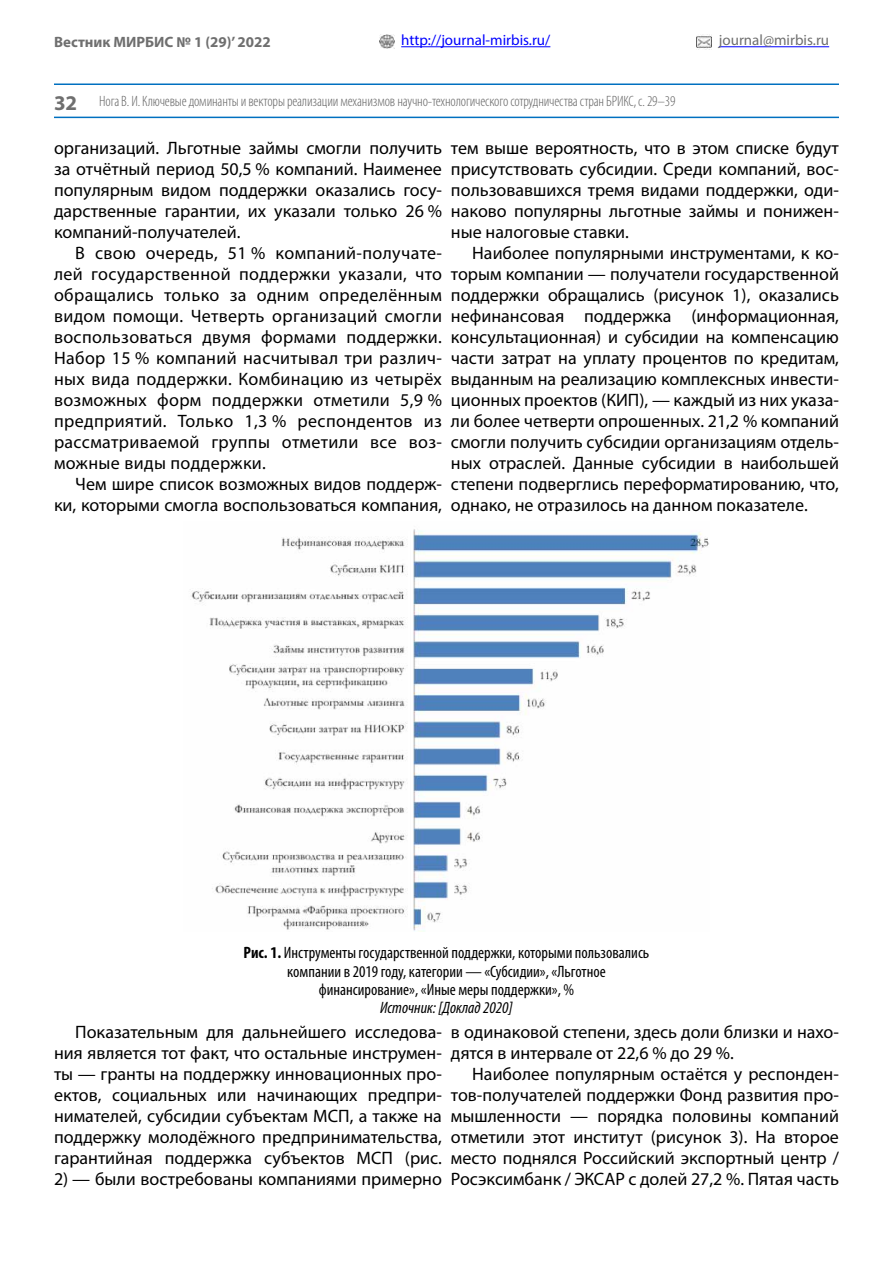
<style>
.page{position:relative;width:893px;height:1263px;background:#fff}
.page>*{position:absolute;margin:0;border:0;box-sizing:border-box;transform-origin:0 0}
.t1{font:700 21px "Myriad Pro";color:#6f6f6f}
.t2{font:18px/21px "Myriad Pro";color:#000;text-align:justify}
.t3{font:condensed 16.5px/18.1px "Myriad Pro";color:#000;text-align:center}
.t4{font:italic condensed 16.5px "Myriad Pro";color:#000}
.t5{font:300 condensed 15px "Myriad Pro";letter-spacing:-.01em;color:#636363}
.t6{font:15px "Myriad Pro";color:#00f}
.t7{font:700 15px "Myriad Pro";color:#6f6f6f}
.t8{font:15px "Myriad Pro";color:#6f6f6f}
.s1{font-weight:700}
</style>
<div class="page">
<hr style="left:719px;top:46px;width:110px;height:1px;background:#00f">
<hr style="left:54px;top:117px;width:785px;height:1px;background:#0070c0">
<img style="left:380px;top:34px;width:14px;height:15px">
<img style="left:696px;top:34px;width:16px;height:15px">
<hr style="left:401px;top:46px;width:149px;height:1px;background:#00f">
<hr style="left:54px;top:83px;width:785px;height:2px;background:#0070c0">
<img style="left:191px;top:529px;width:518px;height:403px">
<p class="t7" style="left:54px;top:32px;width:218px">Вестник МИРБИС № 1 (29)’ 2022</p>
<p class="t8" style="left:719px;top:31px;width:112px">journal@mirbis.ru</p>
<p class="t6" style="left:401px;top:31px;width:151px">http://journal-mirbis.ru/</p>
<p class="t1" style="left:54px;top:89px;width:25px">32</p>
<p class="t5" style="left:99px;top:92px;width:578px">Нога В. И. Ключевые доминанты и векторы реализации механизмов научно-технологического сотрудничества стран БРИКС, с. 29–39</p>
<p class="t2" style="left:54px;top:137px;width:389px">организаций. Льготные займы смогли получить за отчётный период 50,5 % компаний. Наименее популярным видом поддержки оказались госу&shy;дарственные гарантии, их указали только 26 % компаний-получателей.</p>
<p class="t2" style="left:54px;top:242px;width:389px;text-indent:21px">В свою очередь, 51 % компаний-получате&shy;лей государственной поддержки указали, что обращались только за одним определённым видом помощи. Четверть организаций смогли воспользоваться двумя формами поддержки.<br>Набор 15 % компаний насчитывал три различ&shy;ных вида поддержки. Комбинацию из четырёх возможных форм поддержки отметили 5,9 % предприятий. Только 1,3 % респондентов из рассматриваемой группы отметили все воз&shy;можные виды поддержки.</p>
<p class="t2" style="left:54px;top:473px;width:389px;text-align:right">Чем шире список возможных видов поддерж&shy;ки, которыми смогла воспользоваться компания,</p>
<p class="t2" style="left:451px;top:137px;width:389px">тем выше вероятность, что в этом списке будут присутствовать субсидии. Среди компаний, вос&shy;пользовавшихся тремя видами поддержки, оди&shy;наково популярны льготные займы и понижен&shy;ные налоговые ставки.</p>
<p class="t2" style="left:451px;top:242px;width:389px;text-indent:21px">Наиболее популярными инструментами, к ко&shy;торым компании — получатели государственной поддержки обращались (рисунок 1), оказались нефинансовая поддержка (информационная, консультационная) и субсидии на компенсацию части затрат на уплату процентов по кредитам, выданным на реализацию комплексных инвести&shy;ционных проектов (КИП), — каждый из них указа&shy;ли более четверти опрошенных. 21,2 % компаний смогли получить субсидии организациям отдель&shy;ных отраслей. Данные субсидии в наибольшей степени подверглись переформатированию, что, однако, не отразилось на данном показателе.</p>
<p class="t3" style="left:244px;top:944px;width:407px"><span class="s1">Рис. 1.</span> Инструменты государственной поддержки, которыми пользовались компании в 2019 году, категории — «Субсидии», «Льготное финансирование», «Иные меры поддержки», %</p>
<p class="t4" style="left:380px;top:997px;width:134px">Источник: [Доклад 2020]</p>
<p class="t2" style="left:54px;top:1021px;width:389px;text-indent:21px">Показательным для дальнейшего исследова&shy;ния является тот факт, что остальные инструмен&shy;ты — гранты на поддержку инновационных про&shy;ектов, социальных или начинающих предпри&shy;нимателей, субсидии субъектам МСП, а также на поддержку молодёжного предпринимательства, гарантийная поддержка субъектов МСП (рис.</p>
<p class="t2" style="left:54px;top:1168px;width:389px">2) — были востребованы компаниями примерно</p>
<p class="t2" style="left:451px;top:1021px;width:389px">в одинаковой степени, здесь доли близки и нахо&shy;дятся в интервале от 22,6 % до 29 %.</p>
<p class="t2" style="left:451px;top:1063px;width:389px;text-indent:21px">Наиболее популярным остаётся у респонден&shy;тов-получателей поддержки Фонд развития про&shy;мышленности — порядка половины компаний отметили этот институт (рисунок 3). На второе место поднялся Российский экспортный центр / Росэксимбанк / ЭКСАР с долей 27,2 %. Пятая часть</p>
</div>
